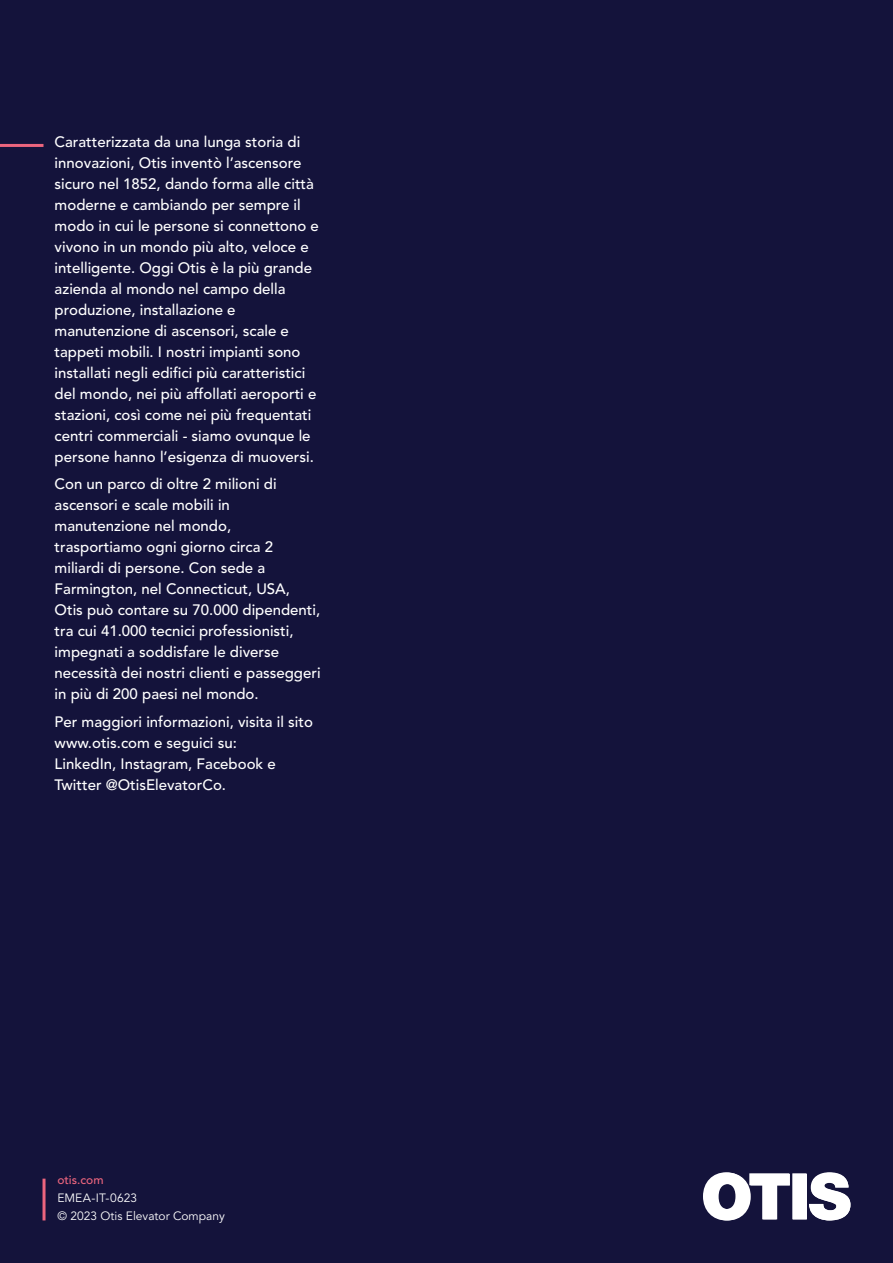
<style>
.page{position:relative;width:893px;height:1263px;background:#14133b}
.page>*{position:absolute;margin:0;border:0;box-sizing:border-box;transform-origin:0 0}
.t1{font:500 15px/21px "Avenir LT Std";color:#fff}
.t2{font:12px/18px "Avenir LT Std";color:#fff}
.t3{font:500 12px "Avenir LT Std";color:#ec657e}
</style>
<div class="page">
<hr style="left:43px;top:1178px;width:3px;height:42px;background:#ec657e">
<svg style="left:703px;top:1172px;width:147px;height:48px"></svg>
<hr style="left:0;top:144px;width:44px;height:3px;background:#ec657e">
<p class="t1" style="left:55px;top:132px;width:266px">Caratterizzata da una lunga storia di innovazioni, Otis inventò l’ascensore sicuro nel 1852, dando forma alle città moderne e cambiando per sempre il modo in cui le persone si connettono e vivono in un mondo più alto, veloce e intelligente. Oggi Otis è la più grande azienda al mondo nel campo della produzione, installazione e manutenzione di ascensori, scale e tappeti mobili. I nostri impianti sono installati negli edifici più caratteristici del mondo, nei più affollati aeroporti e stazioni, così come nei più frequentati centri commerciali - siamo ovunque le persone hanno l’esigenza di muoversi.</p>
<p class="t1" style="left:55px;top:474px;width:267px">Con un parco di oltre 2 milioni di ascensori e scale mobili in manutenzione nel mondo, trasportiamo ogni giorno circa 2 miliardi di persone. Con sede a Farmington, nel Connecticut, USA, Otis può contare su 70.000 dipendenti, tra cui 41.000 tecnici professionisti, impegnati a soddisfare le diverse necessità dei nostri clienti e passeggeri in più di 200 paesi nel mondo.</p>
<p class="t1" style="left:55px;top:711px;width:260px">Per maggiori informazioni, visita il sito www.otis.com e seguici su:<br>LinkedIn, Instagram, Facebook e<br>Twitter @OtisElevatorCo.</p>
<p class="t3" style="left:57px;top:1173px;width:48px">otis.com</p>
<p class="t2" style="left:57px;top:1190px;width:169px">EMEA-IT-0623<br>© 2023 Otis Elevator Company</p>
</div>
